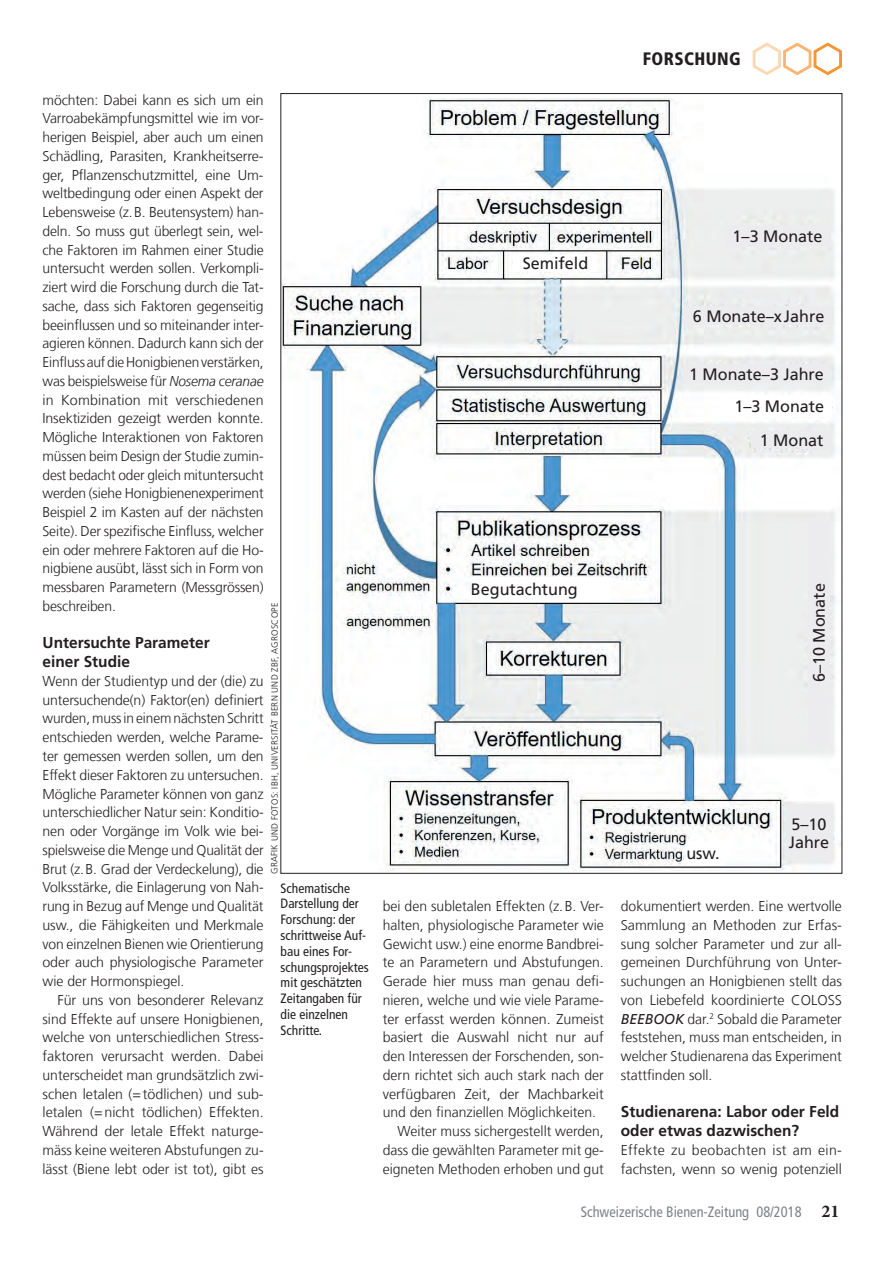
<style>
.page{position:relative;width:893px;height:1263px;background:#fff}
.page>*{position:absolute;margin:0;border:0;box-sizing:border-box;transform-origin:0 0}
.t1{font:900 condensed 18px "Frutiger LT Com";letter-spacing:.025em;color:#231f20;scale:.96 1}
.t2{font:16.5px/18.8px "Frutiger LT Com";color:#231f20}
.t3{font:700 15.75px/18.8px "Frutiger LT Com";color:#231f20}
.t4{font:condensed 15px "Frutiger LT Com";color:#808285;scale:.96 1}
.t5{font:300 14.25px/18.8px "Frutiger LT Com";color:#231f20;text-align:justify}
.t6{font:condensed 13.5px/15.8px "Frutiger LT Com";color:#231f20}
.t7{font:300 9px "Frutiger LT Com";letter-spacing:.025em;color:#231f20}
.s1{font-style:italic}
.s2{font-weight:400;font-style:italic}
.s3{font-family:"Minion Pro";font-weight:700;font-stretch:normal;font-size:18px;color:#231f20}
</style>
<div class="page">
<svg style="left:752px;top:42px;width:90px;height:34px"></svg>
<img style="left:283px;top:98px;width:557px;height:773px">
<div style="left:471px;top:577px;width:139px;height:24px;background:#fff"></div>
<div style="left:726px;top:395px;width:106px;height:21px;background:#fff"></div>
<div style="left:725px;top:225px;width:105px;height:22px;background:#ececee"></div>
<div style="left:786px;top:804px;width:46px;height:57px;background:#ececee"></div>
<div style="left:808px;top:520px;width:21px;height:225px;background:#ececee"></div>
<div style="left:686px;top:841px;width:40px;height:24px;background:#fff"></div>
<div style="left:514px;top:255px;width:83px;height:16px;background:#fff"></div>
<div style="left:683px;top:307px;width:151px;height:18px;background:#ececee"></div>
<div style="left:683px;top:364px;width:147px;height:19px;background:#ececee"></div>
<div style="left:752px;top:431px;width:80px;height:17px;background:#ececee"></div>
<p class="t5" style="left:43px;top:90px;width:223px">möchten: Dabei kann es sich um ein Varroabekämpfungsmittel wie im vor&shy;herigen Beispiel, aber auch um einen Schädling, Parasiten, Krankheitserre&shy;ger, Pflanzenschutzmittel, eine Um&shy;weltbedingung oder einen Aspekt der Lebensweise (z.B. Beutensystem) han&shy;deln. So muss gut überlegt sein, wel&shy;che Faktoren im Rahmen einer Studie untersucht werden sollen. Verkompli&shy;ziert wird die Forschung durch die Tat&shy;sache, dass sich Faktoren gegenseitig beeinflussen und so miteinander inter&shy;agieren können. Dadurch kann sich der Einfluss auf die Honigbienen verstärken, was beispielsweise für <span class="s1">Nosema ceranae </span>in Kombination mit verschiedenen Insektiziden gezeigt werden konnte.<br>Mögliche Interaktionen von Faktoren müssen beim Design der Studie zumin&shy;dest bedacht oder gleich mituntersucht werden (siehe Honigbienenexperiment Beispiel 2 im Kasten auf der nächsten Seite). Der spezifische Einfluss, welcher ein oder mehrere Faktoren auf die Ho&shy;nigbiene ausübt, lässt sich in Form von messbaren Parametern (Messgrössen) beschreiben.</p>
<p class="t3" style="left:43px;top:634px;width:169px">Untersuchte Parameter einer Studie</p>
<p class="t5" style="left:43px;top:672px;width:223px">Wenn der Studientyp und der (die) zu untersuchende(n) Faktor(en) definiert wurden, muss in einem nächsten Schritt entschieden werden, welche Parame&shy;ter gemessen werden sollen, um den Effekt dieser Faktoren zu untersuchen.<br>Mögliche Parameter können von ganz unterschiedlicher Natur sein: Konditio&shy;nen oder Vorgänge im Volk wie bei&shy;spielsweise die Menge und Qualität der Brut (z.B. Grad der Verdeckelung), die Volksstärke, die Einlagerung von Nah&shy;rung in Bezug auf Menge und Qualität usw., die Fähigkeiten und Merkmale von einzelnen Bienen wie Orientierung oder auch physiologische Parameter wie der Hormonspiegel.</p>
<p class="t5" style="left:43px;top:990px;width:223px;text-indent:15px">Für uns von besonderer Relevanz sind Effekte auf unsere Honigbienen, welche von unterschiedlichen Stress&shy;faktoren verursacht werden. Dabei unterscheidet man grundsätzlich zwi&shy;schen letalen (=tödlichen) und sub&shy;letalen (=nicht tödlichen) Effekten.<br>Während der letale Effekt naturge&shy;mäss keine weiteren Abstufungen zu&shy;lässt (Biene lebt oder ist tot), gibt es</p>
<p class="t7" style="left:269px;top:874px;width:272px;rotate:-90deg">GRAFIK UND FOTOS: IBH, UNIVERSITÄT BERN UND ZBF, AGROSCOPE</p>
<p class="t6" style="left:281px;top:880px;width:90px">Schematische<br>Darstellung der<br>Forschung: der schrittweise Auf&shy;bau eines For&shy;schungsprojektes mit geschätzten<br>Zeitangaben für die einzelnen<br>Schritte.</p>
<p class="t1" style="left:643px;top:48px;width:103px">FORSCHUNG</p>
<p class="t2" style="left:523px;top:254px;width:67px">Semifeld</p>
<p class="t2" style="left:733px;top:227px;width:91px">1–3 Monate</p>
<p class="t2" style="left:693px;top:307px;width:133px">6 Monate–xJahre</p>
<p class="t2" style="left:689px;top:364px;width:136px">1 Monate–3 Jahre</p>
<p class="t2" style="left:734px;top:397px;width:91px">1–3 Monate</p>
<p class="t2" style="left:760px;top:431px;width:65px">1 Monat</p>
<p class="t2" style="left:471px;top:580px;width:108px">Begutachtung</p>
<p class="t2" style="left:810px;top:682px;width:100px;rotate:-90deg">6–10 Monate</p>
<p class="t5" style="left:383px;top:897px;width:223px">bei den subletalen Effekten (z.B. Ver-</p>
<p class="t5" style="left:383px;top:915px;width:223px">halten, physiologische Parameter wie</p>
<p class="t5" style="left:383px;top:934px;width:223px">Gewicht usw.) eine enorme Bandbrei-</p>
<p class="t5" style="left:383px;top:953px;width:223px">te an Parametern und Abstufungen.</p>
<p class="t5" style="left:383px;top:972px;width:223px">Gerade hier muss man genau defi-</p>
<p class="t5" style="left:383px;top:990px;width:223px">nieren, welche und wie viele Parame-</p>
<p class="t5" style="left:383px;top:1009px;width:223px">ter erfasst werden können. Zumeist</p>
<p class="t5" style="left:383px;top:1028px;width:223px">basiert die Auswahl nicht nur auf</p>
<p class="t5" style="left:383px;top:1047px;width:223px">den Interessen der Forschenden, son-</p>
<p class="t5" style="left:383px;top:1065px;width:223px">dern richtet sich auch stark nach der</p>
<p class="t5" style="left:383px;top:1084px;width:223px">verfügbaren Zeit, der Machbarkeit</p>
<p class="t5" style="left:383px;top:1103px;width:215px">und den finanziellen Möglichkeiten.</p>
<p class="t5" style="left:398px;top:1122px;width:208px">Weiter muss sichergestellt werden,</p>
<p class="t5" style="left:383px;top:1140px;width:223px">dass die gewählten Parameter mit ge-</p>
<p class="t5" style="left:383px;top:1159px;width:223px">eigneten Methoden erhoben und gut</p>
<p class="t2" style="left:686px;top:844px;width:35px">usw.</p>
<p class="t2" style="left:789px;top:814px;width:42px">5–10<br>Jahre</p>
<p class="t5" style="left:621px;top:897px;width:223px">dokumentiert werden. Eine wertvolle Sammlung an Methoden zur Erfas&shy;sung solcher Parameter und zur all&shy;gemeinen Durchführung von Unter&shy;suchungen an Honigbienen stellt das von Liebefeld koordinierte COLOSS <span class="s2">BEEBOOK</span> dar.<sup>2</sup> Sobald die Parameter feststehen, muss man entscheiden, in welcher Studienarena das Experiment stattfinden soll.</p>
<p class="t3" style="left:621px;top:1102px;width:220px">Studienarena: Labor oder Feld oder etwas dazwischen?</p>
<p class="t5" style="left:621px;top:1140px;width:223px">Effekte zu beobachten ist am ein&shy;fachsten, wenn so wenig potenziell</p>
<p class="t4" style="left:581px;top:1203px;width:271px">Schweizerische Bienen-Zeitung 08/2018 <span class="s3">21</span></p>
</div>
